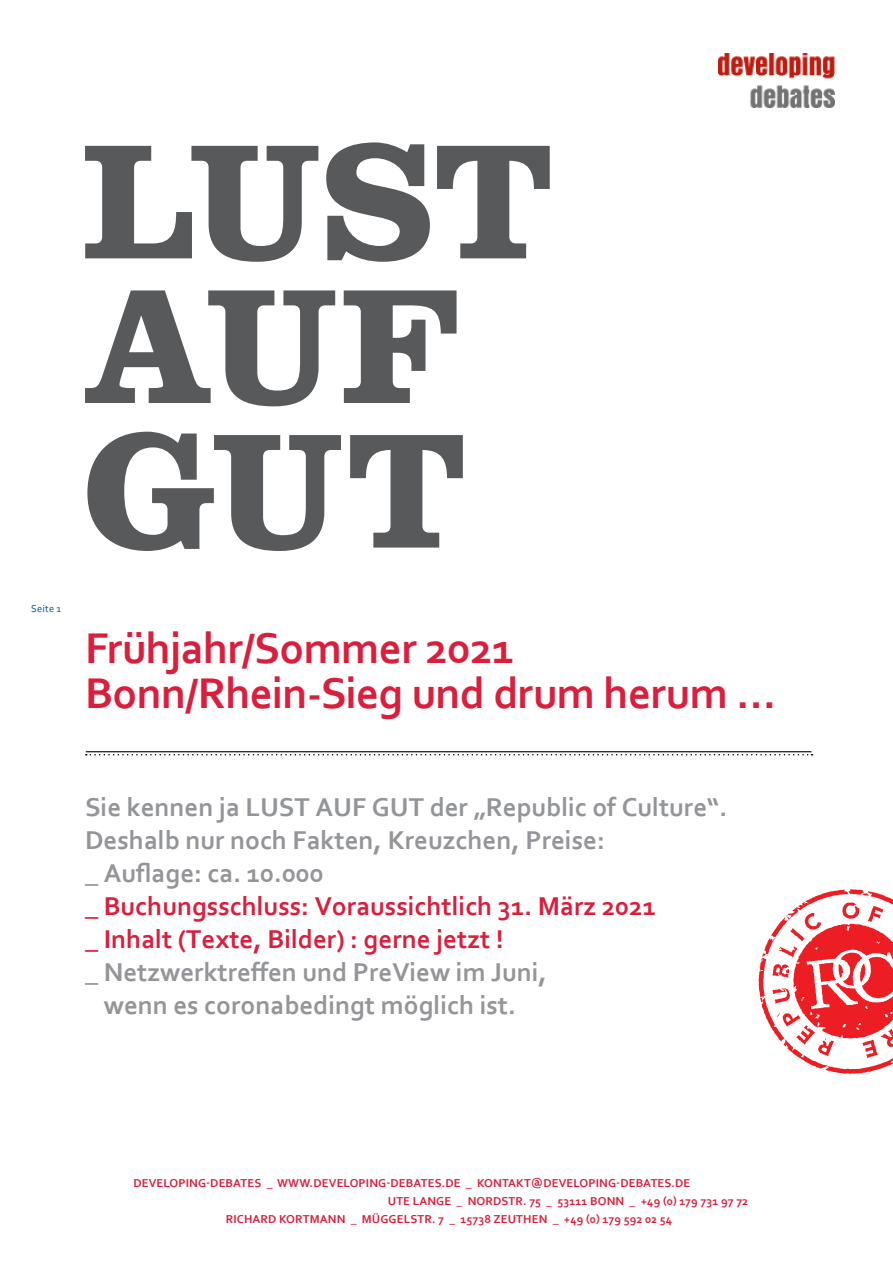
<style>
.page{position:relative;width:893px;height:1263px;background:#fff}
.page>*{position:absolute;margin:0;border:0;box-sizing:border-box;transform-origin:0 0}
.t1{font:700 45px/45px "Corbel";letter-spacing:-.015em;color:#da1f3d}
.t2{font:700 27px/33px "Corbel";color:#939598}
.t3{font:700 27px/33px "Corbel";color:#da1f3d}
.t4{font:700 12px "Corbel";letter-spacing:.01em;color:#da1f3d}
.t5{font:10.5px "Corbel";letter-spacing:.02em;color:#00579d}
</style>
<div class="page">
<svg style="left:759px;top:889px;width:134px;height:185px"></svg>
<img style="left:719px;top:53px;width:116px;height:55px">
<hr style="left:86px;top:751px;width:725px;height:1px;background:#000">
<svg style="left:86px;top:754px;width:726px;height:1px"></svg>
<svg style="left:85px;top:146px;width:233px;height:116px"></svg>
<svg style="left:326px;top:142px;width:104px;height:120px"></svg>
<svg style="left:437px;top:146px;width:113px;height:112px"></svg>
<svg style="left:85px;top:290px;width:250px;height:116px"></svg>
<svg style="left:344px;top:290px;width:113px;height:113px"></svg>
<svg style="left:87px;top:432px;width:254px;height:119px"></svg>
<svg style="left:350px;top:435px;width:113px;height:113px"></svg>
<p class="t5" style="left:31px;top:602px;width:31px">Seite 1</p>
<h1 class="t1" style="left:85px;top:624px;width:692px">Frühjahr/Sommer 2021<br>Bonn/Rhein-Sieg und drum herum …</h1>
<h2 class="t2" style="left:85px;top:790px;width:644px">Sie kennen ja LUST AUF GUT der „Republic of Culture“.<br>Deshalb nur noch Fakten, Kreuzchen, Preise:<br>_ Auflage: ca. 10.000</h2>
<h2 class="t3" style="left:85px;top:889px;width:572px">_ Buchungsschluss: Voraussichtlich 31. März 2021 _ Inhalt (Texte, Bilder) : gerne jetzt !</h2>
<h2 class="t2" style="left:85px;top:955px;width:463px;text-align:center">_ Netzwerktreffen und PreView im Juni, wenn es coronabedingt möglich ist.</h2>
<p class="t4" style="left:133px;top:1175px;width:559px">DEVELOPING-DEBATES _ WWW.DEVELOPING-DEBATES.DE _ KONTAKT@DEVELOPING-DEBATES.DE</p>
<p class="t4" style="left:388px;top:1193px;width:362px">UTE LANGE _ NORDSTR. 75 _ 53111 BONN _ +49 (0) 179 731 97 72</p>
<p class="t4" style="left:226px;top:1211px;width:448px">RICHARD KORTMANN _ MÜGGELSTR. 7 _ 15738 ZEUTHEN _ +49 (0) 179 592 02 54</p>
</div>
